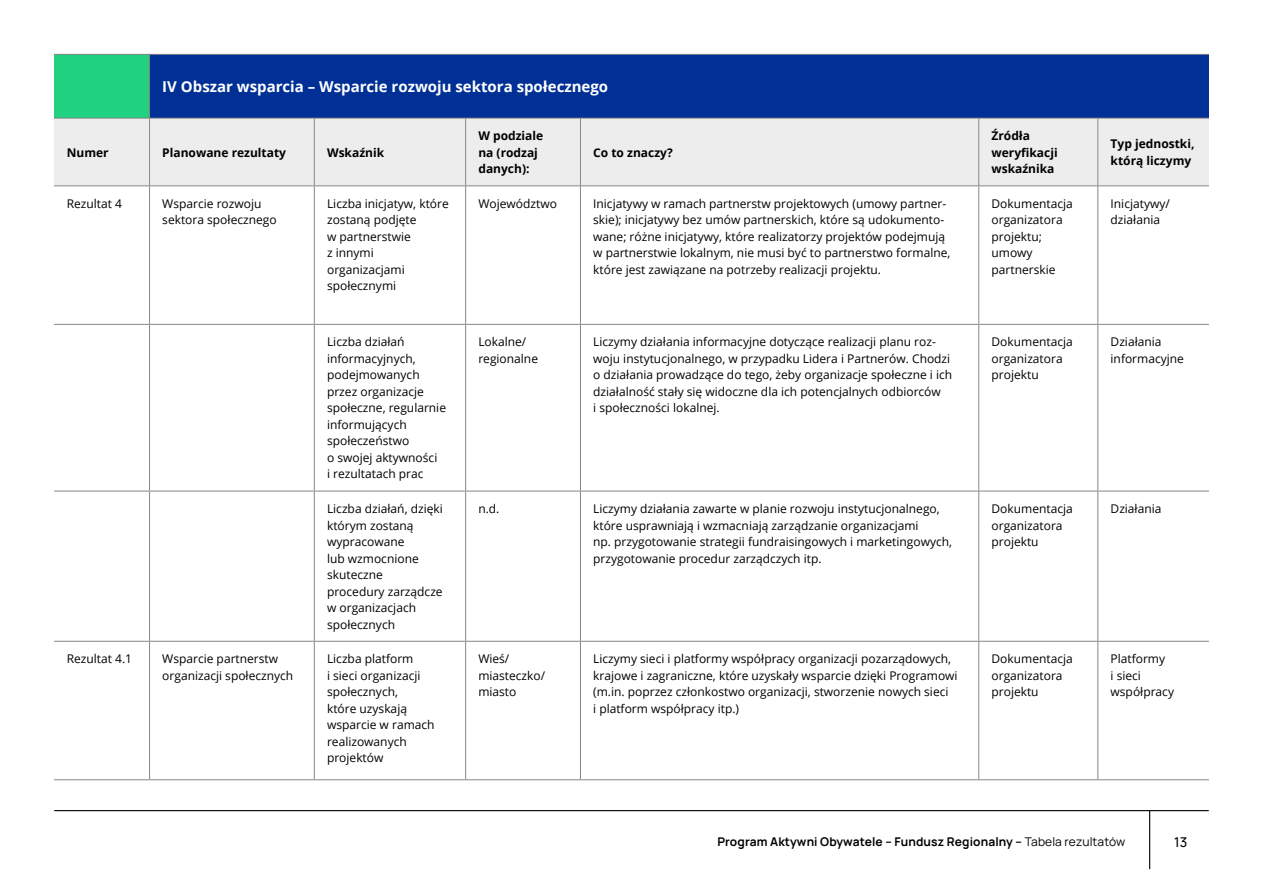
<style>
.page{position:relative;width:1263px;height:893px;background:#fff}
.page>*{position:absolute;margin:0;border:0;box-sizing:border-box;transform-origin:0 0}
.t1{font:700 15px "Open Sans";color:#fff}
.t2{font:500 13.5px "Manrope";color:#000}
.t3{font:12px/16.5px "Open Sans";color:#000}
.t4{font:700 12px/16.5px "Open Sans";color:#000}
.t5{font:700 12px "Manrope";letter-spacing:.01em;color:#000}
.s1{font-weight:400}
</style>
<div class="page">
<hr style="left:54px;top:810px;width:1155px;height:1px;background:#000">
<hr style="left:1149px;top:810px;width:1px;height:59px;background:#000">
<div style="left:54px;top:54px;width:96px;height:64px;background:#20d17f"></div>
<div style="left:150px;top:54px;width:1059px;height:64px;background:#003096"></div>
<div style="left:54px;top:119px;width:1155px;height:66px;background:#ededed"></div>
<hr style="left:54px;top:118px;width:96px;height:1px;background:#878787">
<hr style="left:150px;top:118px;width:164px;height:1px;background:#878787">
<hr style="left:149px;top:119px;width:1px;height:66px;background:#878787">
<hr style="left:314px;top:118px;width:152px;height:1px;background:#878787">
<hr style="left:314px;top:119px;width:1px;height:66px;background:#878787">
<hr style="left:466px;top:118px;width:114px;height:1px;background:#878787">
<hr style="left:465px;top:119px;width:1px;height:66px;background:#878787">
<hr style="left:580px;top:118px;width:399px;height:1px;background:#878787">
<hr style="left:580px;top:119px;width:1px;height:66px;background:#878787">
<hr style="left:979px;top:118px;width:119px;height:1px;background:#878787">
<hr style="left:978px;top:119px;width:1px;height:66px;background:#878787">
<hr style="left:1098px;top:118px;width:111px;height:1px;background:#878787">
<hr style="left:1097px;top:119px;width:1px;height:66px;background:#878787">
<hr style="left:54px;top:185px;width:96px;height:1px;background:#878787">
<hr style="left:150px;top:185px;width:164px;height:1px;background:#878787">
<hr style="left:314px;top:185px;width:152px;height:1px;background:#878787">
<hr style="left:466px;top:185px;width:114px;height:1px;background:#878787">
<hr style="left:580px;top:185px;width:399px;height:1px;background:#878787">
<hr style="left:979px;top:185px;width:119px;height:1px;background:#878787">
<hr style="left:1098px;top:185px;width:111px;height:1px;background:#878787">
<hr style="left:54px;top:54px;width:96px;height:1px;background:#878787">
<hr style="left:150px;top:54px;width:164px;height:1px;background:#878787">
<hr style="left:149px;top:55px;width:1px;height:63px;background:#878787">
<hr style="left:314px;top:54px;width:152px;height:1px;background:#878787">
<hr style="left:466px;top:54px;width:114px;height:1px;background:#878787">
<hr style="left:580px;top:54px;width:399px;height:1px;background:#878787">
<hr style="left:979px;top:54px;width:119px;height:1px;background:#878787">
<hr style="left:1098px;top:54px;width:111px;height:1px;background:#878787">
<hr style="left:149px;top:186px;width:1px;height:138px;background:#878787">
<hr style="left:314px;top:186px;width:1px;height:138px;background:#878787">
<hr style="left:465px;top:186px;width:1px;height:138px;background:#878787">
<hr style="left:580px;top:186px;width:1px;height:138px;background:#878787">
<hr style="left:978px;top:186px;width:1px;height:138px;background:#878787">
<hr style="left:1097px;top:186px;width:1px;height:138px;background:#878787">
<hr style="left:54px;top:324px;width:96px;height:1px;background:#878787">
<hr style="left:150px;top:324px;width:164px;height:1px;background:#878787">
<hr style="left:149px;top:325px;width:1px;height:166px;background:#878787">
<hr style="left:314px;top:324px;width:152px;height:1px;background:#878787">
<hr style="left:314px;top:325px;width:1px;height:166px;background:#878787">
<hr style="left:466px;top:324px;width:114px;height:1px;background:#878787">
<hr style="left:465px;top:325px;width:1px;height:166px;background:#878787">
<hr style="left:580px;top:324px;width:399px;height:1px;background:#878787">
<hr style="left:580px;top:325px;width:1px;height:166px;background:#878787">
<hr style="left:979px;top:324px;width:119px;height:1px;background:#878787">
<hr style="left:978px;top:325px;width:1px;height:166px;background:#878787">
<hr style="left:1098px;top:324px;width:111px;height:1px;background:#878787">
<hr style="left:1097px;top:325px;width:1px;height:166px;background:#878787">
<hr style="left:54px;top:491px;width:96px;height:1px;background:#878787">
<hr style="left:150px;top:491px;width:164px;height:1px;background:#878787">
<hr style="left:149px;top:491px;width:1px;height:150px;background:#878787">
<hr style="left:314px;top:491px;width:152px;height:1px;background:#878787">
<hr style="left:314px;top:491px;width:1px;height:150px;background:#878787">
<hr style="left:466px;top:491px;width:114px;height:1px;background:#878787">
<hr style="left:465px;top:491px;width:1px;height:150px;background:#878787">
<hr style="left:580px;top:491px;width:399px;height:1px;background:#878787">
<hr style="left:580px;top:491px;width:1px;height:150px;background:#878787">
<hr style="left:979px;top:491px;width:119px;height:1px;background:#878787">
<hr style="left:978px;top:491px;width:1px;height:150px;background:#878787">
<hr style="left:1098px;top:491px;width:111px;height:1px;background:#878787">
<hr style="left:1097px;top:491px;width:1px;height:150px;background:#878787">
<hr style="left:54px;top:641px;width:96px;height:1px;background:#878787">
<hr style="left:150px;top:641px;width:164px;height:1px;background:#878787">
<hr style="left:149px;top:642px;width:1px;height:137px;background:#878787">
<hr style="left:314px;top:641px;width:152px;height:1px;background:#878787">
<hr style="left:314px;top:642px;width:1px;height:137px;background:#878787">
<hr style="left:466px;top:641px;width:114px;height:1px;background:#878787">
<hr style="left:465px;top:642px;width:1px;height:137px;background:#878787">
<hr style="left:580px;top:641px;width:399px;height:1px;background:#878787">
<hr style="left:580px;top:642px;width:1px;height:137px;background:#878787">
<hr style="left:979px;top:641px;width:119px;height:1px;background:#878787">
<hr style="left:978px;top:642px;width:1px;height:137px;background:#878787">
<hr style="left:1098px;top:641px;width:111px;height:1px;background:#878787">
<hr style="left:1097px;top:642px;width:1px;height:137px;background:#878787">
<hr style="left:54px;top:779px;width:96px;height:1px;background:#878787">
<hr style="left:150px;top:779px;width:164px;height:1px;background:#878787">
<hr style="left:314px;top:779px;width:152px;height:1px;background:#878787">
<hr style="left:466px;top:779px;width:114px;height:1px;background:#878787">
<hr style="left:580px;top:779px;width:399px;height:1px;background:#878787">
<hr style="left:979px;top:779px;width:119px;height:1px;background:#878787">
<hr style="left:1098px;top:779px;width:111px;height:1px;background:#878787">
<p class="t1" style="left:162px;top:76px;width:447px">IV Obszar wsparcia – Wsparcie rozwoju sektora społecznego</p>
<p class="t4" style="left:67px;top:144px;width:43px">Numer</p>
<p class="t4" style="left:162px;top:144px;width:125px">Planowane rezultaty</p>
<p class="t4" style="left:327px;top:144px;width:59px">Wskaźnik</p>
<p class="t4" style="left:478px;top:127px;width:66px">W podziale na (rodzaj danych):</p>
<p class="t4" style="left:593px;top:144px;width:81px">Co to znaczy?</p>
<p class="t4" style="left:991px;top:127px;width:68px">Źródła weryfikacji wskaźnika</p>
<p class="t4" style="left:1110px;top:135px;width:85px">Typ jednostki, którą liczymy</p>
<p class="t3" style="left:67px;top:195px;width:57px">Rezultat 4</p>
<p class="t3" style="left:162px;top:195px;width:116px">Wsparcie rozwoju sektora społecznego</p>
<p class="t3" style="left:327px;top:195px;width:123px">Liczba inicjatyw, które zostaną podjęte<br>w partnerstwie<br>z innymi organizacjami społecznymi</p>
<p class="t3" style="left:478px;top:195px;width:80px">Województwo</p>
<p class="t3" style="left:593px;top:195px;width:359px">Inicjatywy w ramach partnerstw projektowych (umowy partner&shy;skie); inicjatywy bez umów partnerskich, które są udokumento&shy;wane; różne inicjatywy, które realizatorzy projektów podejmują w partnerstwie lokalnym, nie musi być to partnerstwo formalne, które jest zawiązane na potrzeby realizacji projektu.</p>
<p class="t3" style="left:991px;top:195px;width:83px">Dokumentacja organizatora projektu; umowy partnerskie</p>
<p class="t3" style="left:1110px;top:195px;width:61px">Inicjatywy/ działania</p>
<p class="t3" style="left:327px;top:333px;width:120px">Liczba działań informacyjnych, podejmowanych przez organizacje społeczne, regularnie informujących społeczeństwo<br>o swojej aktywności<br>i rezultatach prac</p>
<p class="t3" style="left:478px;top:333px;width:61px">Lokalne/ regionalne</p>
<p class="t3" style="left:593px;top:333px;width:360px">Liczymy działania informacyjne dotyczące realizacji planu roz&shy;woju instytucjonalnego, w przypadku Lidera i Partnerów. Chodzi o działania prowadzące do tego, żeby organizacje społeczne i ich działalność stały się widoczne dla ich potencjalnych odbiorców<br>i społeczności lokalnej.</p>
<p class="t3" style="left:991px;top:333px;width:83px">Dokumentacja organizatora projektu</p>
<p class="t3" style="left:1110px;top:333px;width:75px">Działania informacyjne</p>
<p class="t3" style="left:327px;top:500px;width:117px">Liczba działań, dzięki którym zostaną wypracowane<br>lub wzmocnione skuteczne procedury zarządcze w organizacjach społecznych</p>
<p class="t3" style="left:478px;top:500px;width:23px">n.d.</p>
<p class="t3" style="left:593px;top:500px;width:360px">Liczymy działania zawarte w planie rozwoju instytucjonalnego, które usprawniają i wzmacniają zarządzanie organizacjami<br>np. przygotowanie strategii fundraisingowych i marketingowych, przygotowanie procedur zarządczych itp.</p>
<p class="t3" style="left:991px;top:500px;width:83px">Dokumentacja organizatora projektu</p>
<p class="t3" style="left:1110px;top:500px;width:52px">Działania</p>
<p class="t3" style="left:67px;top:650px;width:67px">Rezultat 4.1</p>
<p class="t3" style="left:162px;top:650px;width:133px">Wsparcie partnerstw organizacji społecznych</p>
<p class="t3" style="left:327px;top:650px;width:109px">Liczba platform<br>i sieci organizacji społecznych,<br>które uzyskają wsparcie w ramach realizowanych projektów</p>
<p class="t3" style="left:478px;top:650px;width:68px">Wieś/ miasteczko/ miasto</p>
<p class="t3" style="left:593px;top:650px;width:366px">Liczymy sieci i platformy współpracy organizacji pozarządowych, krajowe i zagraniczne, które uzyskały wsparcie dzięki Programowi (m.in. poprzez członkostwo organizacji, stworzenie nowych sieci<br>i platform współpracy itp.)</p>
<p class="t3" style="left:991px;top:650px;width:83px">Dokumentacja organizatora projektu</p>
<p class="t3" style="left:1110px;top:650px;width:65px">Platformy<br>i sieci współpracy</p>
<p class="t5" style="left:717px;top:833px;width:409px">Program Aktywni Obywatele – Fundusz Regionalny – <span class="s1">Tabela rezultatów</span></p>
<p class="t2" style="left:1174px;top:832px;width:15px">13</p>
</div>
